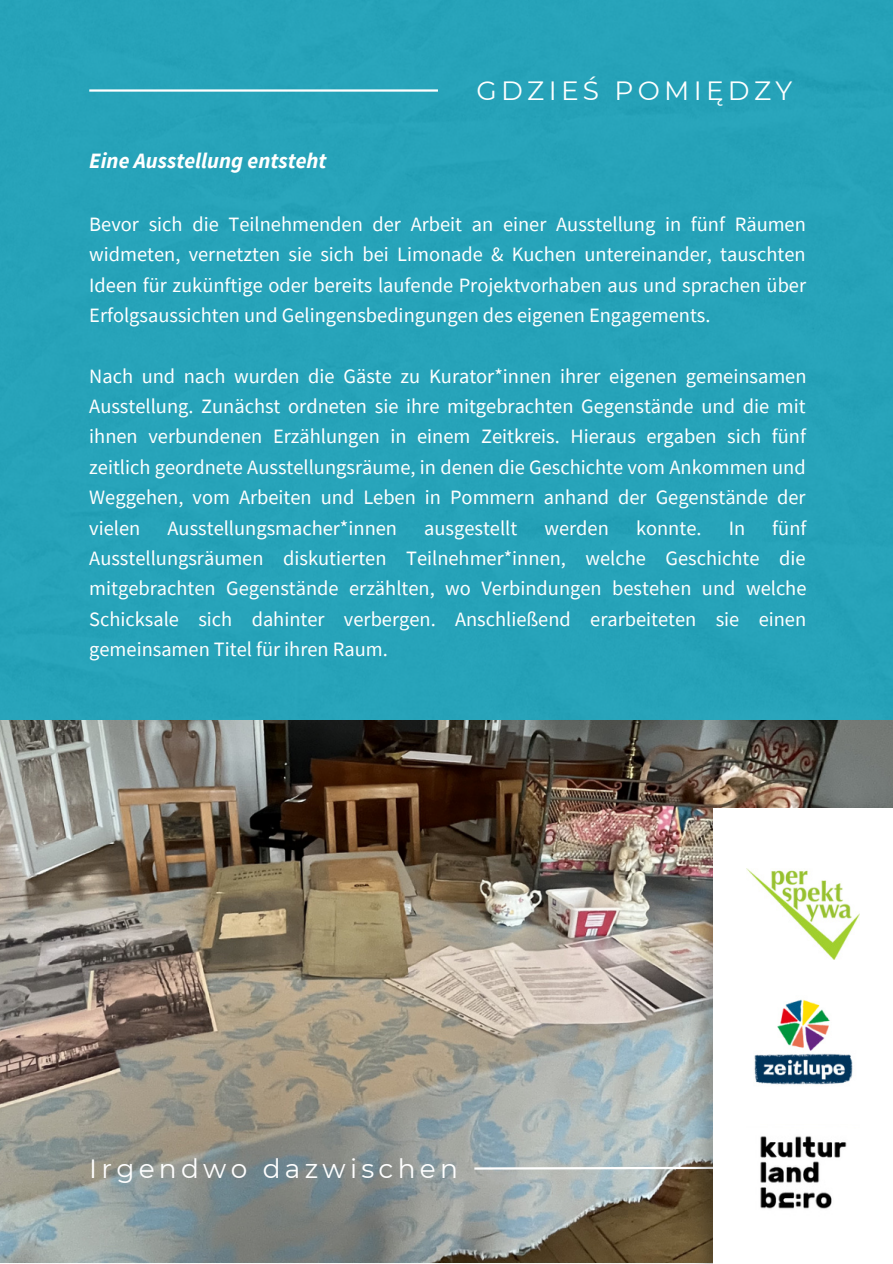
<style>
.page{position:relative;width:893px;height:1264px;background:#fff}
.page>*{position:absolute;margin:0;border:0;box-sizing:border-box;transform-origin:0 0}
.t1{font:26.4px "Montserrat";letter-spacing:.16em;color:#fff}
.t2{font:italic 700 21.9px "Source Sans Pro";color:#fff}
.t3{font:20.4px/30.3px "Source Sans Pro";color:#fff;text-align:justify}
</style>
<div class="page">
<div style="left:0;top:0;width:892px;height:1263px;background:#27a3b9"></div>
<hr style="left:89px;top:89px;width:349px;height:3px;background:#fff">
<img style="left:0;top:720px;width:892px;height:542px">
<svg style="left:472px;top:1165px;width:203px;height:5px"></svg>
<img style="left:675px;top:796px;width:94px;height:467px">
<img style="left:872px;top:796px;width:20px;height:12px">
<div style="left:713px;top:808px;width:179px;height:455px;background:#fff"></div>
<img style="left:746px;top:868px;width:113px;height:91px">
<img style="left:754px;top:999px;width:99px;height:86px">
<img style="left:760px;top:1136px;width:87px;height:73px">
<p class="t2" style="left:89px;top:146px;width:239px">Eine Ausstellung entsteht</p>
<p class="t1" style="left:476px;top:73px;width:317px">GDZIEŚ POMIĘDZY</p>
<p class="t3" style="left:89px;top:209px;width:718px">Bevor sich die Teilnehmenden der Arbeit an einer Ausstellung in fünf Räumen widmeten, vernetzten sie sich bei Limonade &amp; Kuchen untereinander, tauschten Ideen für zukünftige oder bereits laufende Projektvorhaben aus und sprachen über Erfolgsaussichten und Gelingensbedingungen des eigenen Engagements.</p>
<p class="t3" style="left:89px;top:361px;width:718px">Nach und nach wurden die Gäste zu Kurator*innen ihrer eigenen gemeinsamen Ausstellung. Zunächst ordneten sie ihre mitgebrachten Gegenstände und die mit ihnen verbundenen Erzählungen in einem Zeitkreis. Hieraus ergaben sich fünf zeitlich geordnete Ausstellungsräume, in denen die Geschichte vom Ankommen und Weggehen, vom Arbeiten und Leben in Pommern anhand der Gegenstände der vielen</p>
<p class="t3" style="left:89px;top:512px;width:718px;text-indent:683px">fünf Ausstellungsräumen diskutierten Teilnehmer*innen, welche Geschichte die mitgebrachten Gegenstände erzählten, wo Verbindungen bestehen und welche Schicksale sich dahinter verbergen. Anschließend erarbeiteten sie einen gemeinsamen Titel für ihren Raum.</p>
<p class="t3" style="left:167px;top:512px;width:231px">Ausstellungsmacher*innen</p>
<p class="t3" style="left:424px;top:512px;width:95px">ausgestellt</p>
<p class="t3" style="left:544px;top:512px;width:66px">werden</p>
<p class="t3" style="left:636px;top:512px;width:67px">konnte.</p>
<p class="t3" style="left:728px;top:512px;width:18px">In</p>
<p class="t1" style="left:89px;top:1150px;width:370px">Irgendwo dazwischen</p>
</div>
